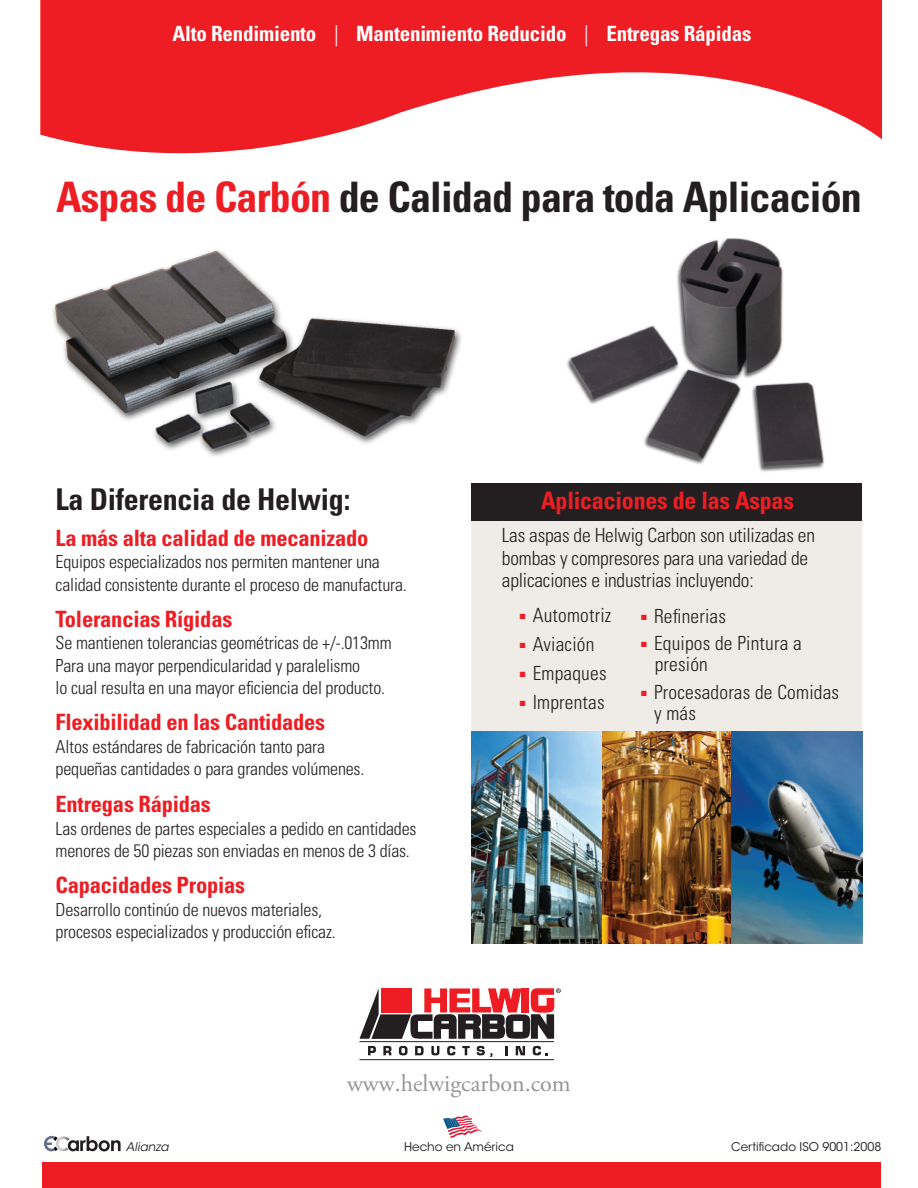
<style>
.page{position:relative;width:918px;height:1188px;background:#fff}
.page>*{position:absolute;margin:0;border:0;box-sizing:border-box;transform-origin:0 0}
.t1{font:700 condensed 42px "Univers LT Std";letter-spacing:-.02em;color:#231f20}
.subhead{font:700 condensed 30px "Univers LT Std";letter-spacing:-.01em;color:#231f20}
.t2{font:700 condensed 24px "Univers LT Std";letter-spacing:-.01em;color:#ee1d23}
.t3{font:24px "Adobe Garamond Pro";color:#939598}
.subhead-2{font:700 condensed 22.5px "Univers LT Std";letter-spacing:-.01em;color:#ee1d23}
.Body{font:700 condensed 22.5px "Univers LT Std";letter-spacing:-.01em;color:#ee1d23}
.t4{font:700 condensed 21px "Univers LT Std";letter-spacing:-.01em;color:#fff}
.Body-2{font:300 condensed 19.5px/22.5px "Univers LT Std";letter-spacing:-.01em;color:#231f20}
.Body-3{font:300 condensed 19.5px/21px "Univers LT Std";letter-spacing:.01em;color:#231f20}
.Body-4{font:300 condensed 18px "Univers LT Std";letter-spacing:-.01em;color:#231f20}
.t5{font:12px "ITC Avant Garde Std";color:#231f20}
.t6{font:italic 12px "ITC Avant Garde Std";color:#231f20}
.s1{font-weight:300}
.s2{color:#ee1d23}
</style>
<div class="page">
<hr style="left:360px;top:1041px;width:194px;height:1px;background:#231f20">
<svg style="left:368px;top:1046px;width:8px;height:9px"></svg>
<svg style="left:383px;top:1046px;width:8px;height:9px"></svg>
<svg style="left:399px;top:1046px;width:9px;height:9px"></svg>
<svg style="left:415px;top:1046px;width:9px;height:9px"></svg>
<svg style="left:431px;top:1046px;width:8px;height:9px"></svg>
<svg style="left:447px;top:1046px;width:8px;height:9px"></svg>
<svg style="left:462px;top:1046px;width:8px;height:9px"></svg>
<svg style="left:477px;top:1046px;width:15px;height:11px"></svg>
<svg style="left:505px;top:1046px;width:3px;height:9px"></svg>
<svg style="left:516px;top:1046px;width:9px;height:9px"></svg>
<svg style="left:533px;top:1046px;width:15px;height:9px"></svg>
<hr style="left:360px;top:1059px;width:194px;height:1px;background:#231f20">
<svg style="left:360px;top:988px;width:201px;height:51px"></svg>
<svg style="left:44px;top:1136px;width:77px;height:16px"></svg>
<svg style="left:443px;top:1116px;width:39px;height:22px"></svg>
<svg style="left:40px;top:0;width:842px;height:154px;fill:#ee1d23"></svg>
<img style="left:53px;top:250px;width:408px;height:207px">
<img style="left:567px;top:238px;width:258px;height:234px">
<div style="left:42px;top:1162px;width:838px;height:26px;background:#ee1d23"></div>
<div style="left:471px;top:483px;width:391px;height:252px;background:#efebe6"></div>
<img style="left:471px;top:731px;width:391px;height:213px">
<div style="left:471px;top:483px;width:391px;height:38px;background:#231f20"></div>
<p class="t4" style="left:173px;top:20px;width:580px">Alto Rendimiento <span class="s1">|</span> Mantenimiento Reducido <span class="s1">|</span> Entregas Rápidas</p>
<p class="t1" style="left:56px;top:171px;width:807px"><span class="s2">Aspas de Carbón</span> de Calidad para toda Aplicación</p>
<p class="subhead" style="left:56px;top:481px;width:296px">La Diferencia de Helwig:</p>
<p class="subhead-2" style="left:56px;top:524px;width:314px">La más alta calidad de mecanizado</p>
<p class="Body-4" style="left:56px;top:551px;width:326px">Equipos especializados nos permiten mantener una</p>
<p class="Body-4" style="left:56px;top:573px;width:353px">calidad consistente durante el proceso de manufactura.</p>
<p class="subhead-2" style="left:56px;top:605px;width:178px">Tolerancias Rígidas</p>
<p class="Body-4" style="left:56px;top:632px;width:338px">Se mantienen tolerancias geométricas de +/-.013mm</p>
<p class="Body-4" style="left:56px;top:654px;width:306px">Para una mayor perpendicularidad y paralelismo</p>
<p class="Body-4" style="left:56px;top:677px;width:331px">lo cual resulta en una mayor eficiencia del producto.</p>
<p class="Body" style="left:56px;top:708px;width:271px">Flexibilidad en las Cantidades</p>
<p class="Body-4" style="left:56px;top:735px;width:271px">Altos estándares de fabricación tanto para</p>
<p class="Body-4" style="left:56px;top:758px;width:310px">pequeñas cantidades o para grandes volúmenes.</p>
<p class="subhead-2" style="left:56px;top:790px;width:157px">Entregas Rápidas</p>
<p class="Body-4" style="left:56px;top:818px;width:363px">Las ordenes de partes especiales a pedido en cantidades</p>
<p class="Body-4" style="left:56px;top:840px;width:356px">menores de 50 piezas son enviadas en menos de 3 días.</p>
<p class="Body" style="left:56px;top:871px;width:191px">Capacidades Propias</p>
<p class="Body-4" style="left:56px;top:899px;width:268px">Desarrollo continúo de nuevos materiales,</p>
<p class="Body-4" style="left:56px;top:921px;width:282px">procesos especializados y producción eficaz.</p>
<p class="t2" style="left:541px;top:485px;width:254px">Aplicaciones de las Aspas</p>
<p class="Body-2" style="left:502px;top:524px;width:315px">Las aspas de Helwig Carbon son utilizadas en bombas y compresores para una variedad de aplicaciones e industrias incluyendo:</p>
<p class="Body-3" style="left:520px;top:604px;width:93px"><sup>■</sup> Automotriz</p>
<p class="Body-3" style="left:520px;top:633px;width:76px"><sup>■</sup> Aviación</p>
<p class="Body-3" style="left:520px;top:663px;width:88px"><sup>■</sup> Empaques</p>
<p class="Body-3" style="left:520px;top:692px;width:86px"><sup>■</sup> Imprentas</p>
<p class="Body-3" style="left:641px;top:605px;width:86px"><sup>■</sup> Refinerias</p>
<p class="Body-3" style="left:655px;top:633px;width:148px;text-indent:-13px"><sup>■</sup> Equipos de Pintura a presión</p>
<p class="Body-3" style="left:654px;top:682px;width:187px;text-indent:-13px"><sup>■</sup> Procesadoras de Comidas y más</p>
<p class="t3" style="left:347px;top:1069px;width:225px">www.helwigcarbon.com</p>
<p class="t6" style="left:126px;top:1140px;width:44px">Alianza</p>
<p class="t5" style="left:404px;top:1140px;width:111px">Hecho en América</p>
<p class="t5" style="left:731px;top:1140px;width:152px">Certificado ISO 9001:2008</p>
</div>
